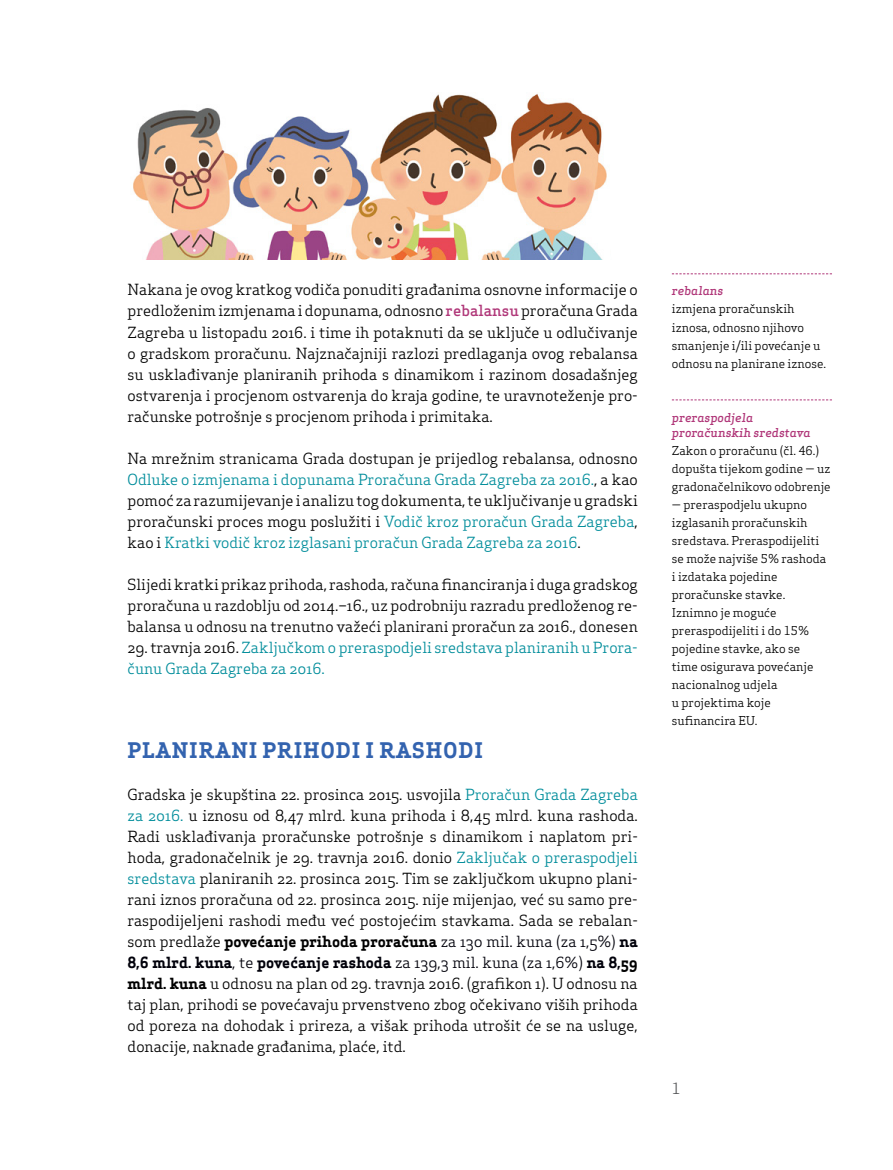
<style>
.page{position:relative;width:893px;height:1170px;background:#fff}
.page>*{position:absolute;margin:0;border:0;box-sizing:border-box;transform-origin:0 0}
.t1{font:700 21px "Apex Serif";letter-spacing:.05em;color:#3363af}
.t2{font:15px/21px "Apex Serif";color:#000;text-align:justify}
.t3{font:15px/21px "Apex Serif";color:#008d9b}
.t4{font:15px "Apex Serif";color:#58595b}
.t5{font:12px/18px "Apex Serif";color:#000}
.t6{font:italic 500 12px/15px "Apex Serif";color:#b03779}
.s1{font-weight:500;color:#b03779}
.s2{color:#008d9b}
.s3{color:#000}
.s4{font-weight:700}
.s5{color:#00000a}
.s6{font-weight:700;color:#00000a}
</style>
<div class="page">
<svg style="left:672px;top:273px;width:160px;height:1px"></svg>
<svg style="left:672px;top:399px;width:160px;height:1px"></svg>
<img style="left:133px;top:92px;width:474px;height:167px">
<p class="t2" style="left:128px;top:279px;width:512px">Nakana je ovog kratkog vodiča ponuditi građanima osnovne informacije o predloženim izmjenama i dopunama, odnosno <span class="s1">rebalansu</span> proračuna Grada Zagreba u listopadu 2016. i time ih potaknuti da se uključe u odlučivanje o gradskom proračunu. Najznačajniji razlozi predlaganja ovog rebalansa su usklađivanje planiranih prihoda s dinamikom i razinom dosadašnjeg ostvarenja i procjenom ostvarenja do kraja godine, te uravnoteženje pro&shy;računske potrošnje s procjenom prihoda i primitaka.</p>
<p class="t2" style="left:128px;top:447px;width:512px">Na mrežnim stranicama Grada dostupan je prijedlog rebalansa, odnosno <span class="s2">Odluke o izmjenama i dopunama Proračuna Grada Zagreba za 2016.</span>, a kao pomoć za razumijevanje i analizu tog dokumenta, te uključivanje u gradski proračunski proces mogu poslužiti i <span class="s2">Vodič kroz proračun Grada Zagreba</span>, kao i <span class="s2">Kratki vodič kroz izglasani proračun Grada Zagreba za 2016</span>.</p>
<p class="t2" style="left:128px;top:573px;width:512px">Slijedi kratki prikaz prihoda, rashoda, računa financiranja i duga gradskog proračuna u razdoblju od 2014.–16., uz podrobniju razradu predloženog re&shy;balansa u odnosu na trenutno važeći planirani proračun za 2016., donesen</p>
<p class="t3" style="left:128px;top:636px;width:512px"><span class="s3">29. travnja 2016.</span> Zaključkom o preraspodjeli sredstava planiranih u Prora&shy;čunu Grada Zagreba za 2016.</p>
<h1 class="t1" style="left:128px;top:736px;width:77px">PLANIRA</h1>
<h1 class="t1" style="left:231px;top:736px;width:104px">NI PRIHODI</h1>
<h1 class="t1" style="left:366px;top:736px;width:92px">I RASHODI</h1>
<p class="t2" style="left:128px;top:783px;width:512px">Gradska je skupština 22. prosinca 2015. usvojila <span class="s2">Proračun Grada Zagreba za 2016.</span> u iznosu od 8,47 mlrd. kuna prihoda i 8,45 mlrd. kuna rashoda.<br>Radi usklađivanja proračunske potrošnje s dinamikom i naplatom pri&shy;hoda, gradonačelnik je 29. travnja 2016. donio <span class="s2">Zaključak o preraspodjeli sredstava</span> planiranih 22. prosinca 2015. Tim se zaključkom ukupno plani&shy;rani iznos proračuna od 22. prosinca 2015. nije mijenjao, već su samo pre&shy;raspodijeljeni rashodi među već postojećim stavkama. Sada se rebalan&shy;som predlaže <span class="s4">povećanje prihoda proračuna</span> <span class="s5">za 130 mil. kuna (za 1,5%)</span> <span class="s6">na 8,6 mlrd. kuna</span><span class="s5">, te</span> <span class="s6">povećanje rashoda</span> <span class="s5">za 139,3 mil. kuna (za 1,6%)</span> <span class="s6">na 8,</span><span class="s4">59 mlrd. kuna</span> u odnosu na plan od 29. travnja 2016. (grafikon 1). U odnosu na taj plan, prihodi se povećavaju prvenstveno zbog očekivano viših prihoda od poreza na dohodak i prireza, a višak prihoda utrošit će se na usluge, donacije, naknade građanima, plaće, itd.</p>
<p class="t6" style="left:672px;top:283px;width:53px">rebalans</p>
<p class="t5" style="left:672px;top:300px;width:156px">izmjena proračunskih iznosa, odnosno njihovo smanjenje i/ili povećanje u odnosu na planirane iznose.</p>
<p class="t6" style="left:672px;top:409px;width:140px">preraspodjela proračunskih sredstava</p>
<p class="t5" style="left:672px;top:441px;width:160px">Zakon o proračunu (čl. 46.) dopušta tijekom godine — uz gradonačelnikovo odobrenje</p>
<p class="t5" style="left:672px;top:495px;width:156px">— preraspodjelu ukupno izglasanih proračunskih sredstava. Preraspodijeliti se može najviše 5% rashoda i izdataka pojedine proračunske stavke.<br>Iznimno je moguće preraspodijeliti i do 15% pojedine stavke, ako se time osigurava povećanje nacionalnog udjela<br>u projektima koje sufinancira EU.</p>
<p class="t4" style="left:672px;top:1078px;width:10px">1</p>
</div>
